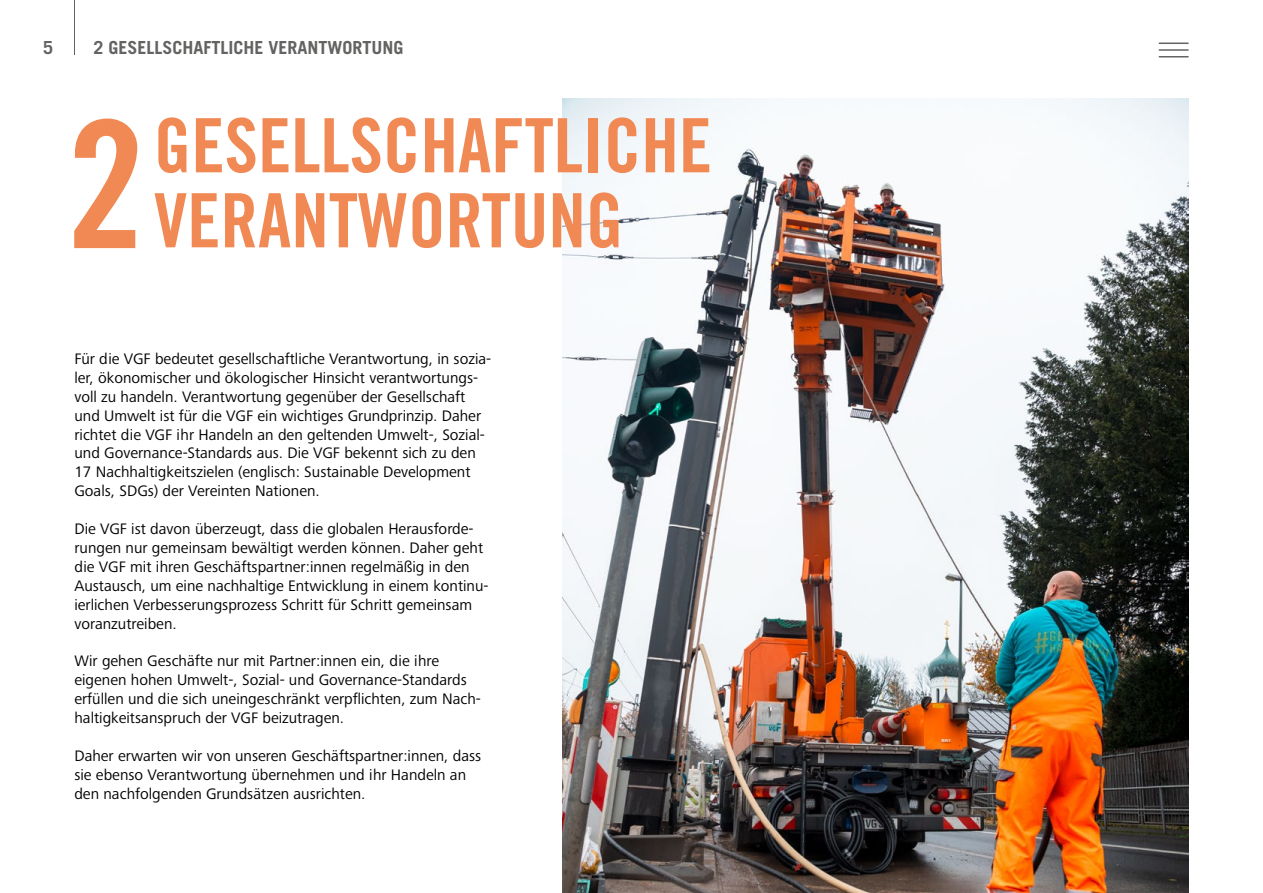
<style>
.page{position:relative;width:1263px;height:893px;background:#fff}
.page>*{position:absolute;margin:0;border:0;box-sizing:border-box;transform-origin:0 0}
.t1{font:177px "Trade Gothic LT Pro Bd Cn 20";color:#f18955}
.t2{font:75px "Trade Gothic LT Pro Bd Cn 20";color:#f18955}
.t3{font:700 18px "Trade Gothic LT Pro";color:#636362}
.t4{font:15.75px/18.9px "Frutiger Next Pro";color:#000}
</style>
<div class="page">
<hr style="left:74px;top:0;width:1px;height:54px;background:#636362">
<svg style="left:1159px;top:43px;width:29px;height:1px"></svg>
<hr style="left:1159px;top:49px;width:29px;height:2px;background:#636362">
<svg style="left:1159px;top:56px;width:29px;height:1px"></svg>
<img style="left:562px;top:99px;width:626px;height:794px">
<p class="t3" style="left:43px;top:37px;width:12px">5</p>
<p class="t3" style="left:94px;top:37px;width:312px">2 GESELLSCHAFTLICHE VERANTWORTUNG</p>
<h1 class="t1" style="left:66px;top:77px;width:80px">2</h1>
<h2 class="t2" style="left:154px;top:100px;width:560px">GESELLSCHAFTLICHE</h2>
<h2 class="t2" style="left:154px;top:175px;width:471px">VERANTWORTUNG</h2>
<p class="t4" style="left:74px;top:349px;width:418px">Für die VGF bedeutet gesellschaftliche Verantwortung, in sozia&shy;ler, ökonomischer und ökologischer Hinsicht verantwortungs&shy;voll zu handeln. Verantwortung gegenüber der Gesellschaft und Umwelt ist für die VGF ein wichtiges Grundprinzip. Daher richtet die VGF ihr Handeln an den geltenden Umwelt-, Sozial&shy;und Governance-Standards aus. Die VGF bekennt sich zu den 17 Nachhaltigkeitszielen (englisch: Sustainable Development Goals, SDGs) der Vereinten Nationen.</p>
<p class="t4" style="left:74px;top:519px;width:416px">Die VGF ist davon überzeugt, dass die globalen Herausforde&shy;rungen nur gemeinsam bewältigt werden können. Daher geht die VGF mit ihren Geschäftspartner:innen regelmäßig in den Austausch, um eine nachhaltige Entwicklung in einem kontinu&shy;ierlichen Verbesserungsprozess Schritt für Schritt gemeinsam voranzutreiben.</p>
<p class="t4" style="left:74px;top:652px;width:408px">Wir gehen Geschäfte nur mit Partner:innen ein, die ihre eigenen hohen Umwelt-, Sozial- und Governance-Standards erfüllen und die sich uneingeschränkt verpflichten, zum Nach&shy;haltigkeitsanspruch der VGF beizutragen.</p>
<p class="t4" style="left:74px;top:746px;width:408px">Daher erwarten wir von unseren Geschäftspartner:innen, dass sie ebenso Verantwortung übernehmen und ihr Handeln an den nachfolgenden Grundsätzen ausrichten.</p>
</div>
